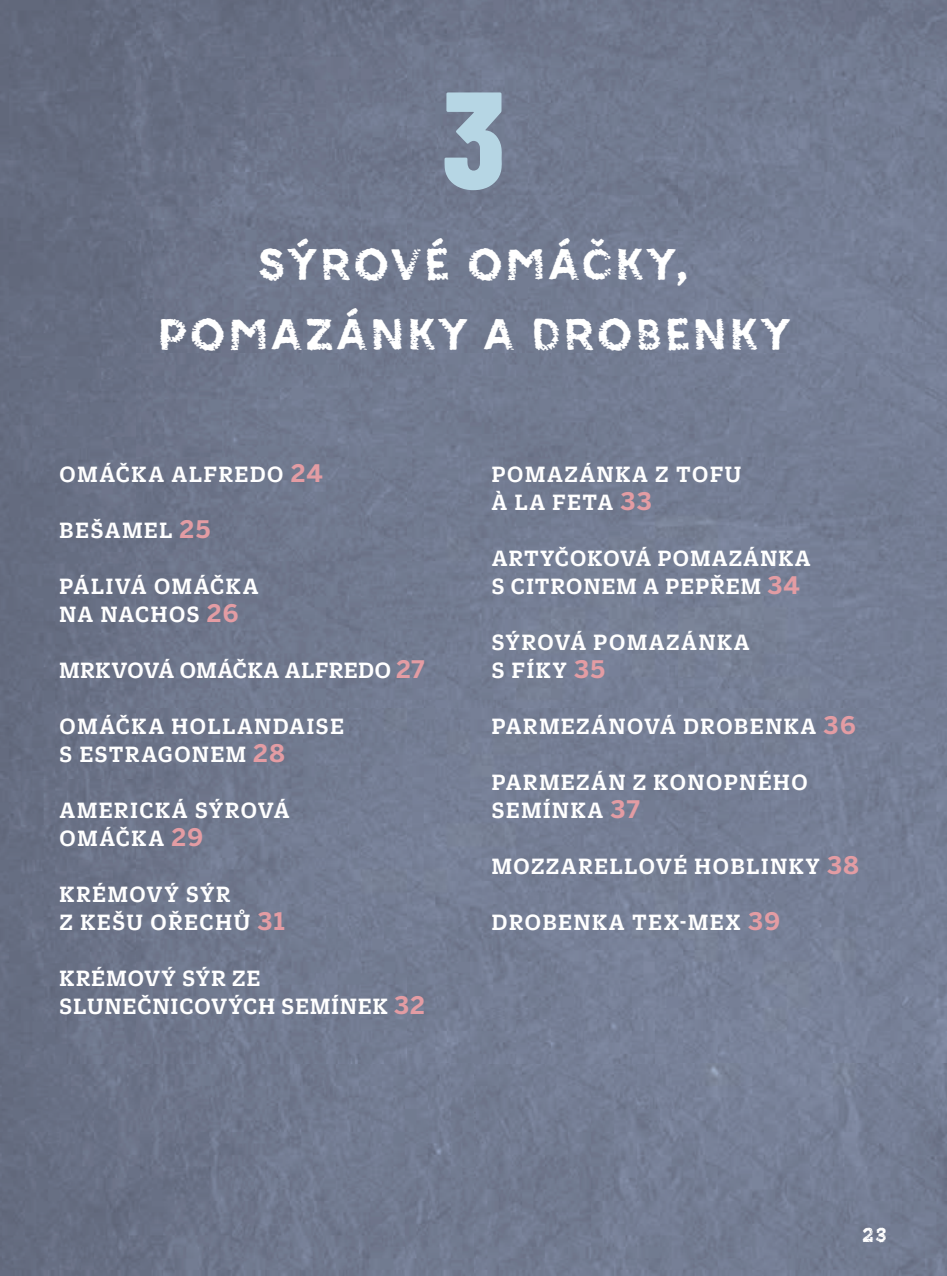
<style>
.page{position:relative;width:947px;height:1276px;background:#fff}
.page>*{position:absolute;margin:0;border:0;box-sizing:border-box;transform-origin:0 0}
.t1{font:800 138px "Barlow Condensed";color:#b6d6e4}
.t2{font:40px/70px "Canvas Tiny Sans";color:#fff;text-align:center}
.t3{font:500 24px/28px "Duplicate Slab";letter-spacing:.065em;color:#fff}
.t4{font:500 24px "Duplicate Slab";letter-spacing:.03em;color:#fff}
.t5{font:18px "Canvas Tiny Slab";color:#fff}
.s1{font-family:"Benton Sans";font-weight:700;color:#e39ca3}
</style>
<div class="page">
<img style="left:0;top:0;width:947px;height:1276px">
<h1 class="t1" style="left:442px;top:54px;width:64px">3</h1>
<h2 class="t2" style="left:156px;top:230px;width:638px">SÝROVÉ OMÁČKY,<br>POMAZÁNKY A DROBENKY</h2>
<p class="t3" style="left:60px;top:458px;width:264px">OMÁČKA ALFREDO <span class="s1">24</span></p>
<p class="t3" style="left:60px;top:514px;width:152px">BEŠAMEL <span class="s1">25</span></p>
<p class="t3" style="left:60px;top:570px;width:200px">PÁLIVÁ OMÁČKA<br>NA NACHOS <span class="s1">26</span></p>
<p class="t4" style="left:60px;top:654px;width:366px">MRKVOVÁ OMÁČKA ALFREDO <span class="s1">27</span></p>
<p class="t3" style="left:60px;top:710px;width:286px">OMÁČKA HOLLANDAISE<br>S ESTRAGONEM <span class="s1">28</span></p>
<p class="t3" style="left:60px;top:794px;width:231px">AMERICKÁ SÝROVÁ<br>OMÁČKA <span class="s1">29</span></p>
<p class="t3" style="left:60px;top:878px;width:227px">KRÉMOVÝ SÝR<br>Z KEŠU OŘECHŮ <span class="s1">31</span></p>
<p class="t3" style="left:60px;top:962px;width:367px">KRÉMOVÝ SÝR ZE<br>SLUNEČNI COVÝCH SEMÍNEK <span class="s1">32</span></p>
<p class="t3" style="left:492px;top:458px;width:251px">POMAZÁNKA Z TOFU<br>À LA FETA <span class="s1">33</span></p>
<p class="t3" style="left:492px;top:542px;width:320px">ARTYČOKOVÁ POMAZÁNKA<br>S CITRONEM A PEPŘEM <span class="s1">34</span></p>
<p class="t3" style="left:492px;top:626px;width:260px">SÝROVÁ POMAZÁNKA<br>S FÍKY <span class="s1">35</span></p>
<p class="t3" style="left:492px;top:710px;width:365px">PARMEZÁNOVÁ DROBENKA <span class="s1">36</span></p>
<p class="t3" style="left:492px;top:766px;width:317px">PARMEZÁN Z KONOPNÉHO<br>SEMÍNKA <span class="s1">37</span></p>
<p class="t3" style="left:492px;top:850px;width:369px">MOZZARELLOVÉ HOBLINKY <span class="s1">38</span></p>
<p class="t3" style="left:492px;top:906px;width:290px">DROBENKA TEX-MEX <span class="s1">39</span></p>
<p class="t5" style="left:861px;top:1223px;width:28px">23</p>
</div>
